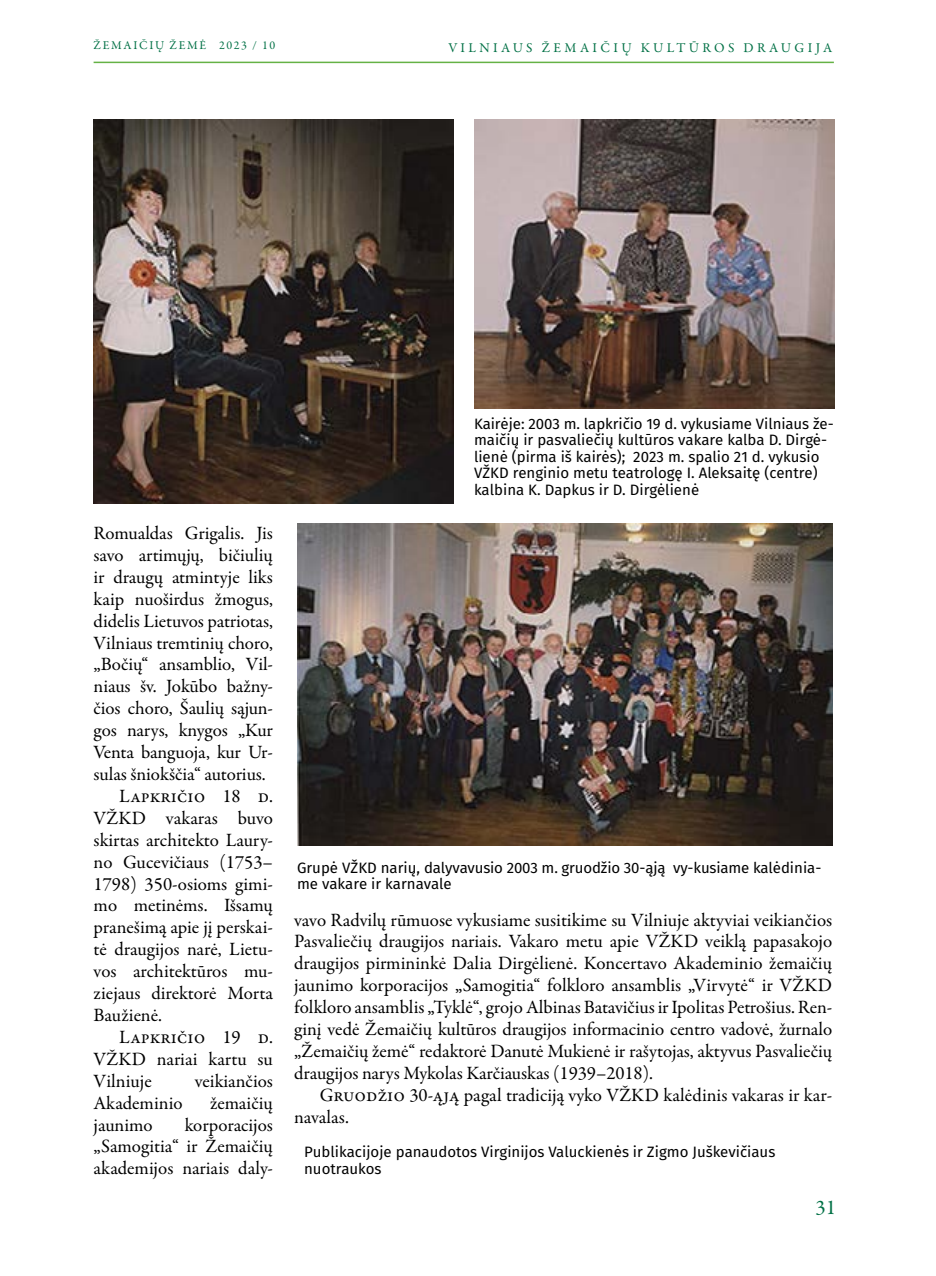
<style>
.page{position:relative;width:936px;height:1276px;background:#fff}
.page>*{position:absolute;margin:0;border:0;box-sizing:border-box;transform-origin:0 0}
.t1{font:21px "Garamond Premr Pro";color:#007045}
.t2{font:18.9px/21.9px "Garamond Premr Pro";letter-spacing:-.005em;color:#000;text-align:justify}
.t3{font:15px/16.5px "Fira Sans";color:#000}
.t4{font:13.5px "Garamond Premr Pro";letter-spacing:.25em;color:#007045}
.t5{font:12px "Garamond Premr Pro";letter-spacing:.14em;color:#007045}
</style>
<div class="page">
<hr style="left:94px;top:62px;width:739px;height:1px;background:#65b245">
<img style="left:297px;top:524px;width:535px;height:321px">
<img style="left:474px;top:119px;width:360px;height:290px">
<img style="left:94px;top:119px;width:360px;height:384px">
<p class="t5" style="left:94px;top:38px;width:183px">ŽEMAIČIŲ ŽEMĖ 2023 / 10</p>
<p class="t4" style="left:448px;top:39px;width:385px">VILNIAUS ŽEMAIČIŲ KULTŪROS DRAUGIJA</p>
<p class="t2" style="left:94px;top:522px;width:181px">Romualdas Grigalis. Jis</p>
<p class="t2" style="left:94px;top:544px;width:181px">savo artimųjų, bičiulių</p>
<p class="t2" style="left:94px;top:566px;width:181px">ir draugų atmintyje liks</p>
<p class="t2" style="left:94px;top:588px;width:181px">kaip nuoširdus žmogus,</p>
<p class="t2" style="left:94px;top:610px;width:181px">didelis Lietuvos patriotas,</p>
<p class="t2" style="left:94px;top:632px;width:181px">Vilniaus tremtinių choro,</p>
<p class="t2" style="left:94px;top:654px;width:181px">„Bočių“ ansamblio, Vil-</p>
<p class="t2" style="left:94px;top:676px;width:181px">niaus šv. Jokūbo bažny-</p>
<p class="t2" style="left:94px;top:698px;width:181px">čios choro, Šaulių sąjun-</p>
<p class="t2" style="left:94px;top:719px;width:181px">gos narys, knygos „Kur</p>
<p class="t2" style="left:94px;top:741px;width:181px">Venta banguoja, kur Ur-</p>
<p class="t2" style="left:94px;top:763px;width:174px">sulas šniokščia“ autorius.</p>
<p class="t2" style="left:119px;top:785px;width:155px">Lapkričio 18 d.</p>
<p class="t2" style="left:94px;top:807px;width:181px">VŽKD vakaras buvo</p>
<p class="t2" style="left:94px;top:829px;width:181px">skirtas architekto Laury-</p>
<p class="t2" style="left:94px;top:851px;width:181px">no Gucevičiaus (1753–</p>
<p class="t2" style="left:94px;top:873px;width:181px">1798) 350-osioms gimi-</p>
<p class="t2" style="left:94px;top:895px;width:181px">mo metinėms. Išsamų</p>
<p class="t2" style="left:94px;top:917px;width:181px">pranešimą apie jį perskai-</p>
<p class="t2" style="left:94px;top:938px;width:181px">tė draugijos narė, Lietu-</p>
<p class="t2" style="left:94px;top:960px;width:181px">vos architektūros mu-</p>
<p class="t2" style="left:94px;top:982px;width:181px">ziejaus direktorė Morta</p>
<p class="t2" style="left:94px;top:1004px;width:70px">Baužienė.</p>
<p class="t2" style="left:119px;top:1026px;width:155px">Lapkričio 19 d.</p>
<p class="t2" style="left:94px;top:1048px;width:181px">VŽKD nariai kartu su</p>
<p class="t2" style="left:94px;top:1070px;width:60px">Vilniuje</p>
<p class="t2" style="left:195px;top:1070px;width:80px">veikiančios</p>
<p class="t2" style="left:94px;top:1092px;width:90px">Akademinio</p>
<p class="t2" style="left:210px;top:1092px;width:64px">žemaičių</p>
<p class="t2" style="left:94px;top:1114px;width:61px">jaunimo</p>
<p class="t2" style="left:94px;top:1114px;width:181px;text-indent:91px">korporacijos „Samogitia“ ir Žemaičių akademijos nariais daly-</p>
<p class="t3" style="left:474px;top:416px;width:361px">Kairėje: 2003 m. lapkričio 19 d. vykusiame Vilniaus že&shy;maičių ir pasvaliečių kultūros vakare kalba D. Dirgė&shy;lienė (pirma iš kairės); 2023 m. spalio 21 d. vykusio VŽKD renginio metu teatrologę I. Aleksaitę (centre) kalbina K. Dapkus ir D. Dirgėlienė</p>
<p class="t3" style="left:297px;top:860px;width:526px">Grupė VŽKD narių, dalyvavusio 2003 m. gruodžio 30-ąją vy-kusiame kalėdinia&shy;me vakare ir karnavale</p>
<p class="t2" style="left:294px;top:909px;width:539px">vavo Radvilų rūmuose vykusiame susitikime su Vilniuje aktyviai veikiančios Pasvaliečių draugijos nariais. Vakaro metu apie VŽKD veiklą papasakojo draugijos pirmininkė Dalia Dirgėlienė. Koncertavo Akademinio žemaičių jaunimo korporacijos „Samogitia“ folkloro ansamblis „Virvytė“ ir VŽKD folkloro ansamblis „Tyklė“, grojo Albinas Batavičius ir Ipolitas Petrošius. Ren&shy;ginį vedė Žemaičių kultūros draugijos informacinio centro vadovė, žurnalo „Žemaičių žemė“ redaktorė Danutė Mukienė ir rašytojas, aktyvus Pasvaliečių draugijos narys Mykolas Karčiauskas (1939–2018).</p>
<p class="t2" style="left:294px;top:1084px;width:539px;text-indent:26px">Gruodžio 30-ąją pagal tradiciją vyko VŽKD kalėdinis vakaras ir kar&shy;navalas.</p>
<p class="t3" style="left:304px;top:1144px;width:472px">Publikacijoje panaudotos Virginijos Valuckienės ir Zigmo Juškevičiaus nuotraukos</p>
<p class="t1" style="left:815px;top:1194px;width:22px">31</p>
</div>
